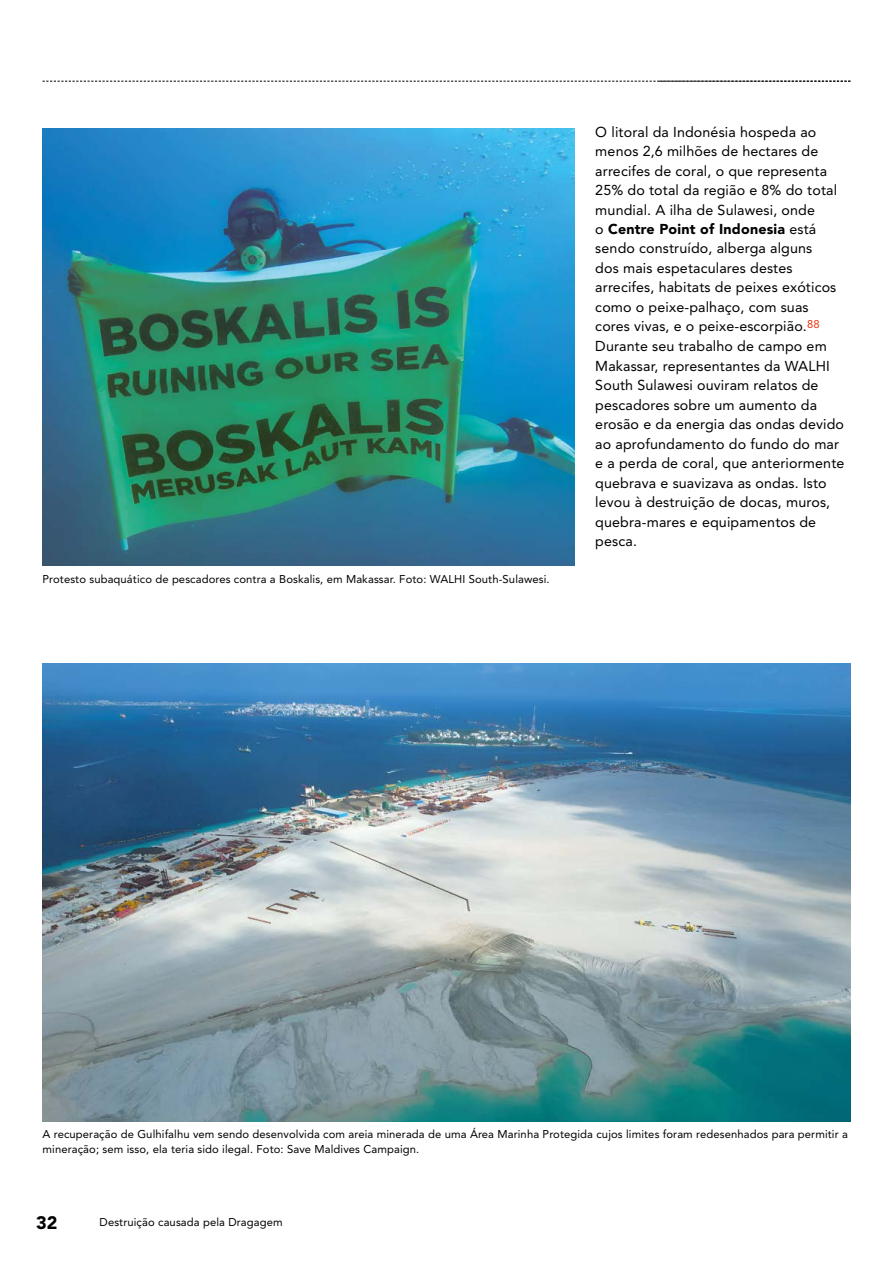
<style>
.page{position:relative;width:893px;height:1263px;background:#fff}
.page>*{position:absolute;margin:0;border:0;box-sizing:border-box;transform-origin:0 0}
.t1{font:900 18px "Avenir";color:#000}
.t2{font:14.25px/19.5px "Avenir";letter-spacing:.01em;color:#000}
.t3{font:11.25px/15px "Avenir";letter-spacing:.01em;color:#000}
.s1{font-weight:900}
</style>
<div class="page">
<svg style="left:43px;top:81px;width:807px;height:1px"></svg>
<img style="left:43px;top:663px;width:807px;height:458px">
<img style="left:43px;top:128px;width:531px;height:438px">
<p class="t3" style="left:43px;top:571px;width:509px">Protesto subaquático de pescadores contra a Boskalis, em Makassar. Foto: WALHI South-Sulawesi.</p>
<p class="t2" style="left:595px;top:122px;width:251px">O litoral da Indonésia hospeda ao menos 2,6 milhões de hectares de arrecifes de coral, o que representa<br>25% do total da região e 8% do total mundial. A ilha de Sulawesi, onde<br>o <span class="s1">Centre Point of Indonesia</span> está sendo construído, alberga alguns<br>dos mais espetaculares destes arrecifes, habitats de peixes exóticos como o peixe-palhaço, com suas cores vivas, e o peixe-escorpião.<sup>88<br></sup>Durante seu trabalho de campo em<br>Makassar, representantes da WALHI<br>South Sulawesi ouviram relatos de pescadores sobre um aumento da erosão e da energia das ondas devido ao aprofundamento do fundo do mar e a perda de coral, que anteriormente quebrava e suavizava as ondas. Isto levou à destruição de docas, muros, quebra-mares e equipamentos de pesca.</p>
<p class="t3" style="left:43px;top:1127px;width:807px">A recuperação de Gulhifalhu vem sendo desenvolvida com areia minerada de uma Área Marinha Protegida cujos limites foram redesenhados para permitir a mineração; sem isso, ela teria sido ilegal. Foto: Save Maldives Campaign.</p>
<p class="t1" style="left:36px;top:1211px;width:23px">32</p>
<p class="t3" style="left:100px;top:1214px;width:185px">Destruição causada pela Dragagem</p>
</div>
